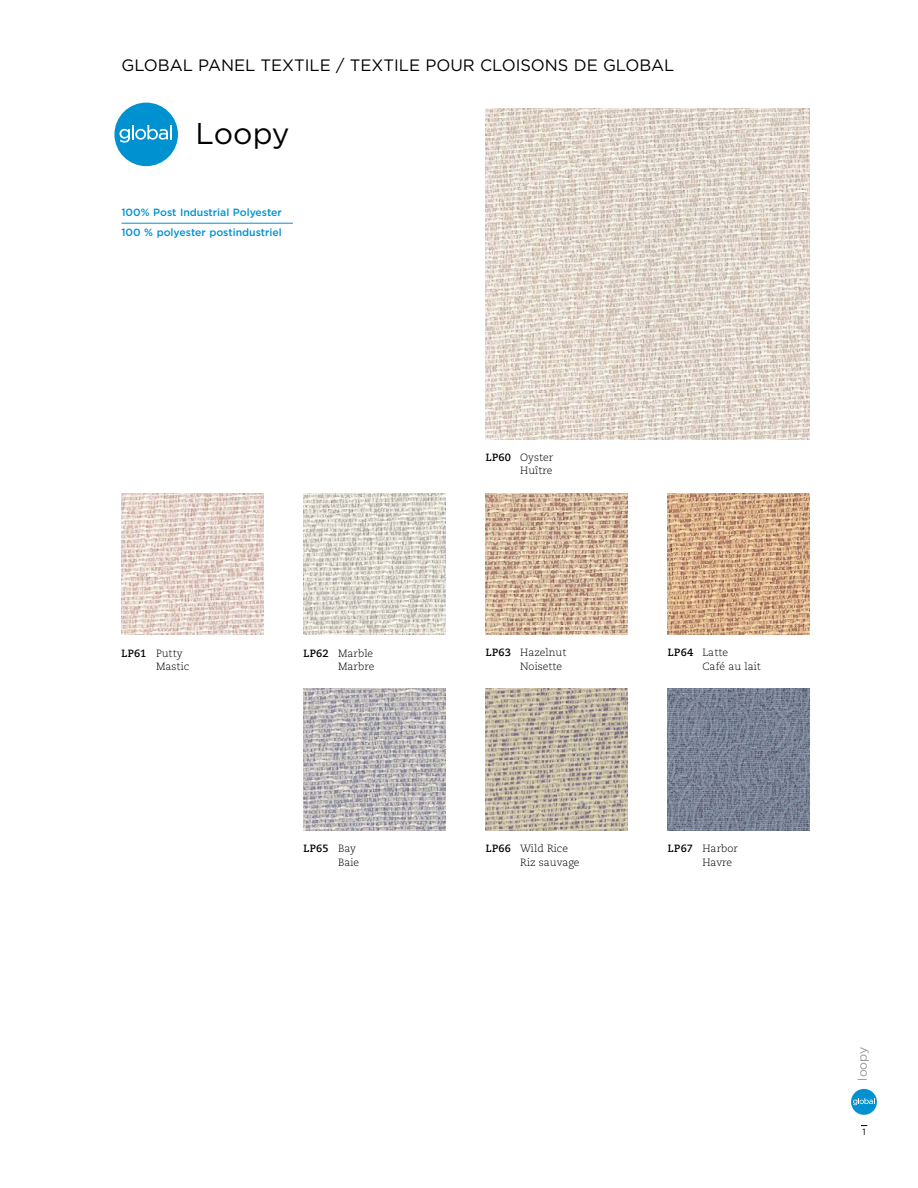
<style>
.page{position:relative;width:918px;height:1188px;background:#fff}
.page>*{position:absolute;margin:0;border:0;box-sizing:border-box;transform-origin:0 0}
.t1{font:30px "Gotham";letter-spacing:-.005em;color:#000}
.t2{font:16.5px "Gotham";letter-spacing:-.005em;color:#000}
.t3{font:12.3px "Gotham";color:#939598}
.t4{font:300 10.5px/13.5px "Caecilia LT Std";color:#000}
.t5{font:500 10.5px/20.2px "Gotham";color:#0091d1}
.t6{font:9px "Gotham";color:#000}
.s1{font-weight:700}
</style>
<div class="page">
<img style="left:486px;top:108px;width:324px;height:331px">
<img style="left:304px;top:689px;width:141px;height:141px">
<img style="left:486px;top:689px;width:141px;height:141px">
<img style="left:304px;top:493px;width:141px;height:142px">
<img style="left:668px;top:493px;width:142px;height:142px">
<img style="left:486px;top:493px;width:142px;height:142px">
<img style="left:668px;top:689px;width:142px;height:142px">
<div style="left:114px;top:103px;width:64px;height:63px;background:#0091d1;border-radius:50%"></div>
<svg style="left:119px;top:125px;width:53px;height:18px"></svg>
<img style="left:122px;top:493px;width:141px;height:142px">
<hr style="left:122px;top:223px;width:171px;height:1px;background:#0091d1">
<div style="left:851px;top:1089px;width:26px;height:26px;background:#0091d1;border-radius:50%"></div>
<svg style="left:853px;top:1098px;width:22px;height:7px"></svg>
<h2 class="t2" style="left:122px;top:54px;width:555px">GLOBAL PANEL TEXTILE / TEXTILE POUR CLOISONS DE GLOBAL</h2>
<h1 class="t1" style="left:196px;top:114px;width:95px">Loopy</h1>
<p class="t5" style="left:122px;top:202px;width:162px">100% Post Industrial Polyester<br>100 % polyester postindustriel</p>
<p class="t4" style="left:156px;top:647px;width:35px;text-indent:-35px"><span class="s1">LP61</span> Putty<br>Mastic</p>
<p class="t4" style="left:486px;top:451px;width:69px;text-align:right"><span class="s1">LP60</span> Oyster<br>Huître</p>
<p class="t4" style="left:520px;top:646px;width:48px;text-indent:-35px"><span class="s1">LP63</span> Hazelnut<br>Noisette</p>
<p class="t4" style="left:304px;top:647px;width:72px;text-align:right"><span class="s1">LP62</span> Marble<br>Marbre</p>
<p class="t4" style="left:702px;top:646px;width:60px;text-indent:-34px"><span class="s1">LP64</span> Latte<br>Café au lait</p>
<p class="t4" style="left:338px;top:842px;width:23px;text-indent:-35px"><span class="s1">LP65</span> Bay<br>Baie</p>
<p class="t4" style="left:520px;top:842px;width:61px;text-indent:-34px"><span class="s1">LP66</span> Wild Rice<br>Riz sauvage</p>
<p class="t4" style="left:702px;top:842px;width:37px;text-indent:-35px"><span class="s1">LP67</span> Harbor<br>Havre</p>
<p class="t3" style="left:854px;top:1081px;width:36px;rotate:-90deg">loopy</p>
<p class="t6" style="left:862px;top:1126px;width:5px">1</p>
</div>
